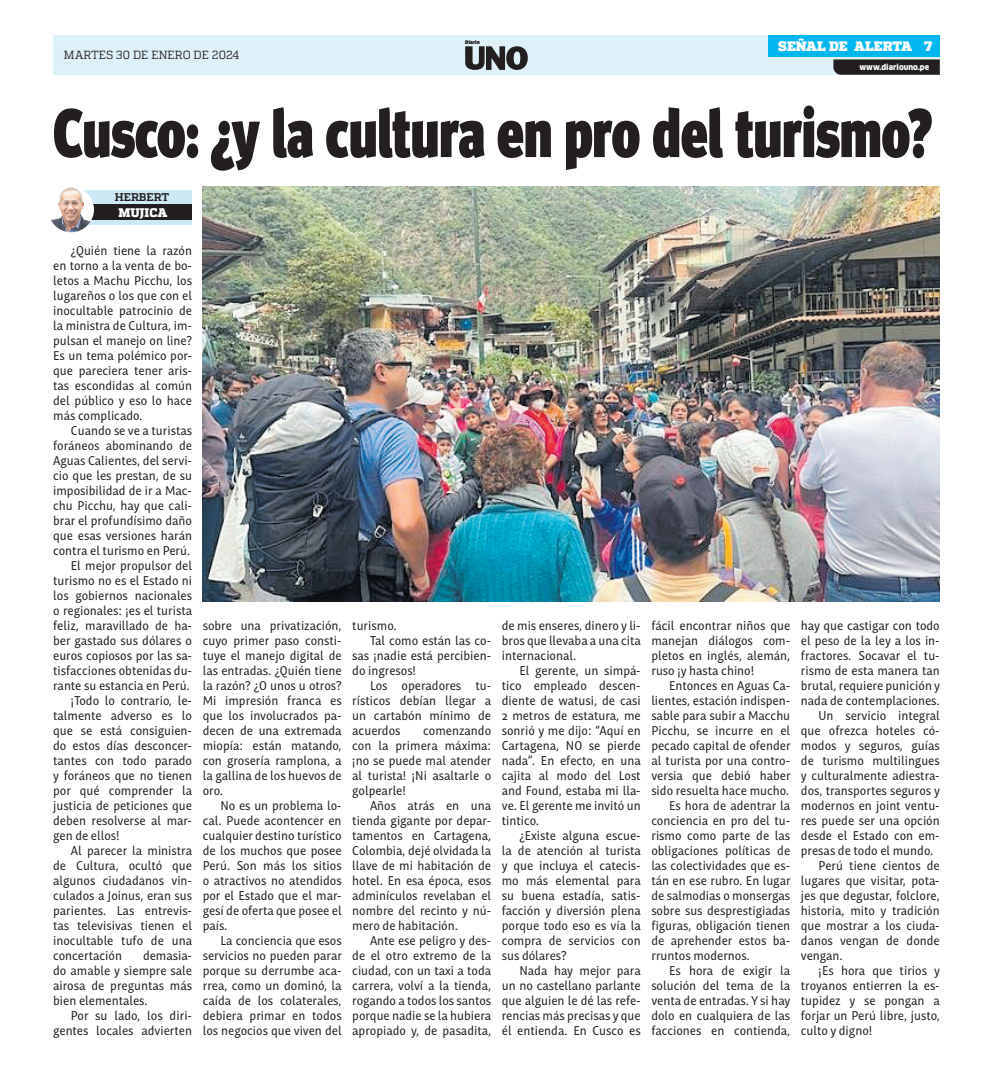
<style>
.page{position:relative;width:993px;height:1081px;background:#fff}
.page>*{position:absolute;margin:0;border:0;box-sizing:border-box;transform-origin:0 0}
.t1{font:900 68.75px "Meta Head OT";color:#231f20;scale:.78 1}
.t2{font:900 13.75px "Quadon";color:#fff}
.t3{font:12.5px/15px "Mastro Sans";color:#231f20;text-align:justify;scale:.93 1}
.CARGO_CREDITO{font:800 12.5px "Quadon";letter-spacing:.005em;color:#fff}
.t4{font:11.75px "Quadon";color:#231f20;scale:.95 1}
.NOMBRE_CREDITO{font:700 11.25px "Quadon";color:#231f20}
.t5{font:900 7.88px "Clan Pro";color:#fff;scale:.95 1}
.t6{font:900 4.88px "Clan Pro";letter-spacing:-.01em;color:#231f20}
</style>
<div class="page">
<div style="left:53px;top:35px;width:886px;height:40px;background:#dff1f8"></div>
<div style="left:767px;top:35px;width:172px;height:22px;background:#00b6f0"></div>
<svg style="left:833px;top:59px;width:106px;height:16px"></svg>
<svg style="left:465px;top:46px;width:62px;height:24px"></svg>
<div style="left:75px;top:190px;width:117px;height:34px;background:#cce9f5"></div>
<div style="left:87px;top:204px;width:105px;height:15px;background:#231f20"></div>
<img style="left:48px;top:187px;width:46px;height:45px;border-radius:23px">
<img style="left:203px;top:187px;width:736px;height:414px">
<p class="t4" style="left:64px;top:48px;width:186px">MARTES 30 DE ENERO DE 2024</p>
<p class="t6" style="left:465px;top:40px;width:16px">Diario</p>
<p class="t2" style="left:777px;top:38px;width:135px">SEÑAL DE ALERTA</p>
<p class="t2" style="left:923px;top:38px;width:10px">7</p>
<p class="t5" style="left:859px;top:62px;width:75px">www.diariouno.pe</p>
<p class="t1" style="left:53px;top:92px;width:1127px">Cusco: ¿y la cultura en pro del turismo?</p>
<p class="CARGO_CREDITO" style="left:118px;top:205px;width:51px">MUJICA</p>
<p class="NOMBRE_CREDITO" style="left:115px;top:191px;width:56px">HERBERT</p>
<p class="t3" style="left:53px;top:242px;width:151px;text-indent:18px">¿Quién tiene la razón en torno a la venta de bo&shy;letos a Machu Picchu, los lugareños o los que con el inocultable patrocinio de la ministra de Cultura, im&shy;pulsan el manejo on line?<br>Es un tema polémico por&shy;que pareciera tener aris&shy;tas escondidas al común del público y eso lo hace más complicado.</p>
<p class="t3" style="left:53px;top:422px;width:151px;text-indent:18px">Cuando se ve a turistas foráneos abominando de Aguas Calientes, del servi&shy;cio que les prestan, de su imposibilidad de ir a Mac&shy;chu Picchu, hay que cali&shy;brar el profundísimo daño que esas versiones harán contra el turismo en Perú.</p>
<p class="t3" style="left:53px;top:557px;width:151px;text-indent:18px">El mejor propulsor del turismo no es el Estado ni los gobiernos nacionales o regionales: ¡es el turista feliz, maravillado de ha&shy;ber gastado sus dólares o euros copiosos por las sa&shy;tisfacciones obtenidas du&shy;rante su estancia en Perú.</p>
<p class="t3" style="left:53px;top:692px;width:151px;text-indent:18px">¡Todo lo contrario, le&shy;talmente adverso es lo que se está consiguien&shy;do estos días desconcer&shy;tantes con todo parado y foráneos que no tienen por qué comprender la justicia de peticiones que deben resolverse al mar&shy;gen de ellos!</p>
<p class="t3" style="left:53px;top:842px;width:151px;text-indent:18px">Al parecer la ministra de Cultura, ocultó que algunos ciudadanos vin&shy;culados a Joinus, eran sus parientes. Las entrevis&shy;tas televisivas tienen el inocultable tufo de una concertación</p>
<p class="t3" style="left:53px;top:947px;width:151px;text-indent:90px">demasia&shy;do amable y siempre sale airosa de preguntas más bien elementales.</p>
<p class="t3" style="left:53px;top:1007px;width:151px;text-align:right">Por su lado, los diri&shy;gentes locales advierten</p>
<p class="t3" style="left:203px;top:617px;width:151px">sobre una privatización, cuyo primer paso consti&shy;tuye el manejo digital de las entradas. ¿Quién tiene la razón? ¿O unos u otros?<br>Mi impresión franca es que los involucrados pa&shy;decen de una extremada miopía: están matando, con grosería ramplona, a la gallina de los huevos de oro.</p>
<p class="t3" style="left:203px;top:797px;width:151px;text-indent:18px">No es un problema lo&shy;cal. Puede acontencer en cualquier destino turístico de los muchos que posee Perú. Son más los sitios o atractivos no atendidos por el Estado que el mar&shy;gesí de oferta que posee el país.</p>
<p class="t3" style="left:203px;top:932px;width:151px;text-indent:18px">La conciencia que esos servicios no pueden parar porque su derrumbe aca&shy;rrea, como un dominó, la caída de los colaterales, debiera primar en todos los negocios que viven del</p>
<p class="t3" style="left:352px;top:617px;width:49px">turismo.</p>
<p class="t3" style="left:352px;top:632px;width:151px;text-indent:18px">Tal como están las co&shy;sas ¡nadie está percibien&shy;do ingresos!</p>
<p class="t3" style="left:352px;top:677px;width:151px;text-indent:18px">Los operadores tu&shy;rísticos debían llegar a un cartabón mínimo de acuerdos</p>
<p class="t3" style="left:352px;top:722px;width:151px;text-indent:71px">comenzando con la primera máxima: ¡no se puede mal atender al turista! ¡Ni asaltarle o golpearle!</p>
<p class="t3" style="left:352px;top:797px;width:151px;text-indent:18px">Años atrás en una tienda gigante por depar&shy;tamentos en Cartagena, Colombia, dejé olvidada la llave de mi habitación de hotel. En esa época, esos adminículos revelaban el nombre del recinto y nú&shy;mero de habitación.</p>
<p class="t3" style="left:352px;top:932px;width:151px;text-indent:18px">Ante ese peligro y des&shy;de el otro extremo de la ciudad, con un taxi a toda carrera, volví a la tienda, rogando a todos los santos porque nadie se la hubiera apropiado y, de pasadita,</p>
<p class="t3" style="left:501px;top:617px;width:151px">de mis enseres, dinero y li&shy;bros que llevaba a una cita internacional.</p>
<p class="t3" style="left:501px;top:662px;width:151px;text-indent:18px">El gerente, un simpá&shy;tico empleado descen&shy;diente de watusi, de casi 2 metros de estatura, me sonrió y me dijo: “Aquí en Cartagena, NO se pierde nada”. En efecto, en una cajita al modo del Lost and Found, estaba mi lla&shy;ve. El gerente me invitó un tintico.</p>
<p class="t3" style="left:501px;top:827px;width:151px;text-indent:18px">¿Existe alguna escue&shy;la de atención al turista y que incluya el catecis&shy;mo más elemental para su buena estadía, satis&shy;facción y diversión plena porque todo eso es vía la compra de servicios con sus dólares?</p>
<p class="t3" style="left:501px;top:962px;width:151px;text-indent:18px">Nada hay mejor para un no castellano parlante que alguien le dé las refe&shy;rencias más precisas y que él entienda. En Cusco es</p>
<p class="t3" style="left:651px;top:617px;width:151px">fácil encontrar niños que manejan diálogos com&shy;pletos en inglés, alemán, ruso ¡y hasta chino!</p>
<p class="t3" style="left:651px;top:677px;width:151px;text-indent:18px">Entonces en Aguas Ca&shy;lientes, estación indispen&shy;sable para subir a Macchu Picchu, se incurre en el pecado capital de ofender al turista por una contro&shy;versia que debió haber sido resuelta hace mucho.</p>
<p class="t3" style="left:651px;top:797px;width:151px;text-indent:18px">Es hora de adentrar la conciencia en pro del tu&shy;rismo como parte de las obligaciones políticas de las colectividades que es&shy;tán en ese rubro. En lugar de salmodias o monsergas sobre sus desprestigiadas figuras, obligación tienen de aprehender estos ba&shy;rruntos modernos.</p>
<p class="t3" style="left:651px;top:962px;width:151px;text-indent:18px">Es hora de exigir la solución del tema de la venta de entradas. Y si hay dolo en cualquiera de las facciones en contienda,</p>
<p class="t3" style="left:800px;top:617px;width:151px">hay que castigar con todo el peso de la ley a los in&shy;fractores. Socavar el tu&shy;rismo de esta manera tan brutal, requiere punición y nada de contemplaciones.</p>
<p class="t3" style="left:800px;top:707px;width:151px;text-indent:18px">Un servicio integral que ofrezca hoteles có&shy;modos y seguros, guías de turismo multilingues y culturalmente adiestra&shy;dos, transportes seguros y modernos en joint ventu&shy;res puede ser una opción desde el Estado con em&shy;presas de todo el mundo.</p>
<p class="t3" style="left:800px;top:857px;width:151px;text-indent:18px">Perú tiene cientos de lugares que visitar, pota&shy;jes que degustar, folclore, historia, mito y tradición que mostrar a los ciuda&shy;danos vengan de donde vengan.</p>
<p class="t3" style="left:800px;top:962px;width:151px;text-indent:18px">¡Es hora que tirios y troyanos entierren la es&shy;tupidez y se pongan a forjar un Perú libre, justo, culto y digno!</p>
</div>
